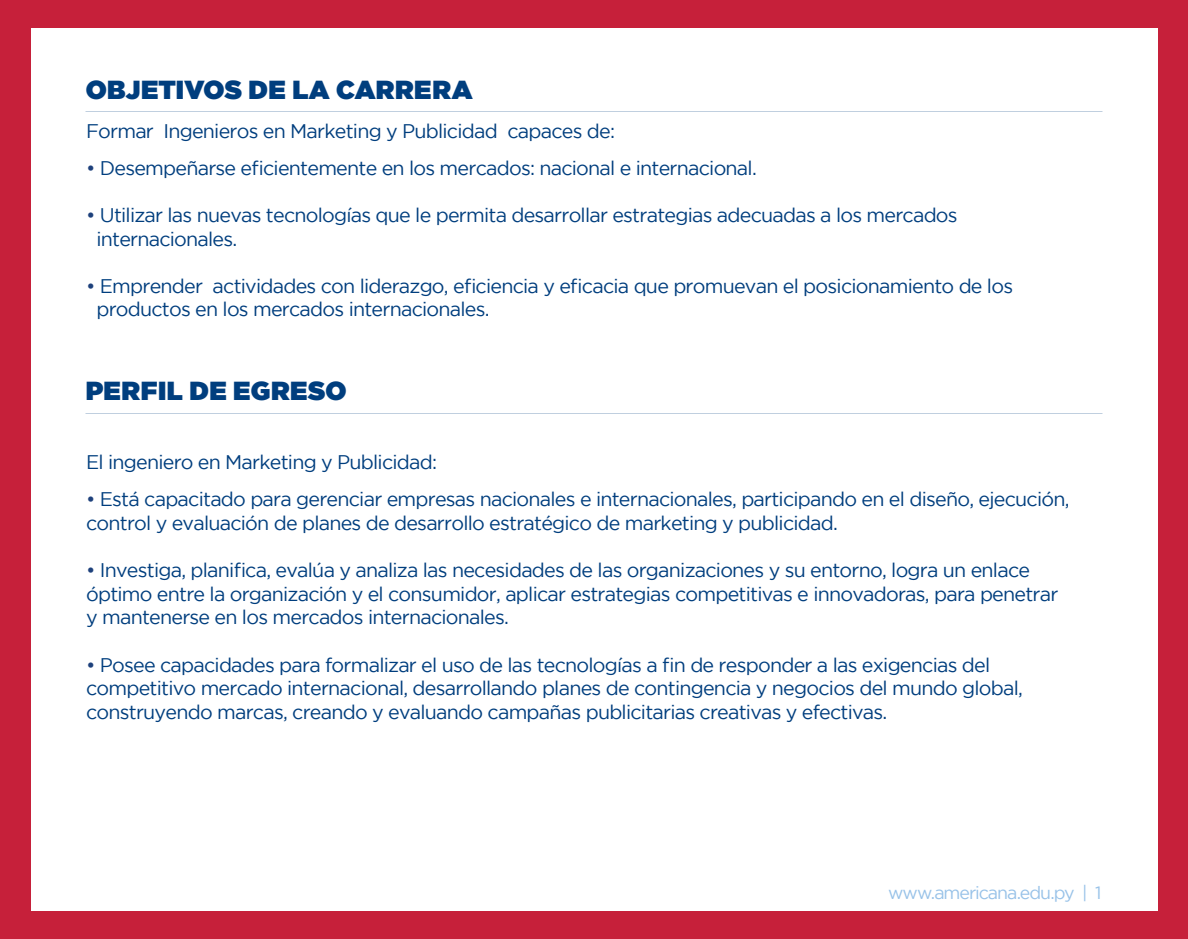
<style>
.page{position:relative;width:1188px;height:939px;background:#fff}
.page>*{position:absolute;margin:0;border:0;box-sizing:border-box;transform-origin:0 0}
.t1{font:900 25.95px "Gotham";letter-spacing:.015em;color:#003e7e}
.t2{font:19.65px/23.5px "Gotham";letter-spacing:-.04em;color:#003e7e}
.t3{font:17.85px "Gotham";letter-spacing:-.055em;color:#98c2e8}
.s1{color:#1e417c}
</style>
<div class="page">
<div style="left:0;top:0;width:1188px;height:938px;background:#c6203a"></div>
<div style="left:31px;top:28px;width:1126px;height:882px;background:#fff"></div>
<h1 class="t1" style="left:86px;top:71px;width:388px">OBJETIVOS DE LA CARRERA</h1>
<p class="t2" style="left:86px;top:119px;width:530px">Formar Ingenieros en Marketing y Publicidad capaces de:</p>
<p class="t2" style="left:86px;top:155px;width:672px"><span class="s1">•</span> Desempeñarse eficientemente en los mercados: nacional e internacional.</p>
<p class="t2" style="left:96px;top:203px;width:863px;text-indent:-10px"><span class="s1">•</span> Utilizar las nuevas tecnologías que le permita desarrollar estrategias adecuadas a los mercados internacionales.</p>
<p class="t2" style="left:96px;top:273px;width:918px;text-indent:-10px"><span class="s1">•</span> Emprender actividades con liderazgo, eficiencia y eficacia que promuevan el posicionamiento de los productos en los mercados internacionales.</p>
<h1 class="t1" style="left:86px;top:372px;width:262px">PERFIL DE EGRESO</h1>
<p class="t2" style="left:86px;top:450px;width:353px">El ingeniero en Marketing y Publicidad:</p>
<p class="t2" style="left:86px;top:487px;width:985px"><span class="s1">•</span> Está capacitado para gerenciar empresas nacionales e internacionales, participando en el diseño, ejecución, control y evaluación de planes de desarrollo estratégico de marketing y publicidad.</p>
<p class="t2" style="left:86px;top:558px;width:974px"><span class="s1">•</span> Investiga, planifica, evalúa y analiza las necesidades de las organizaciones y su entorno, logra un enlace óptimo entre la organización y el consumidor, aplicar estrategias competitivas e innovadoras, para penetrar y mantenerse en los mercados internacionales.</p>
<p class="t2" style="left:86px;top:652px;width:938px"><span class="s1">•</span> Posee capacidades para formalizar el uso de las tecnologías a fin de responder a las exigencias del competitivo mercado internacional, desarrollando planes de contingencia y negocios del mundo global, construyendo marcas, creando y evaluando campañas publicitarias creativas y efectivas.</p>
<p class="t3" style="left:888px;top:881px;width:215px">www.americana.edu.py | 1</p>
</div>
